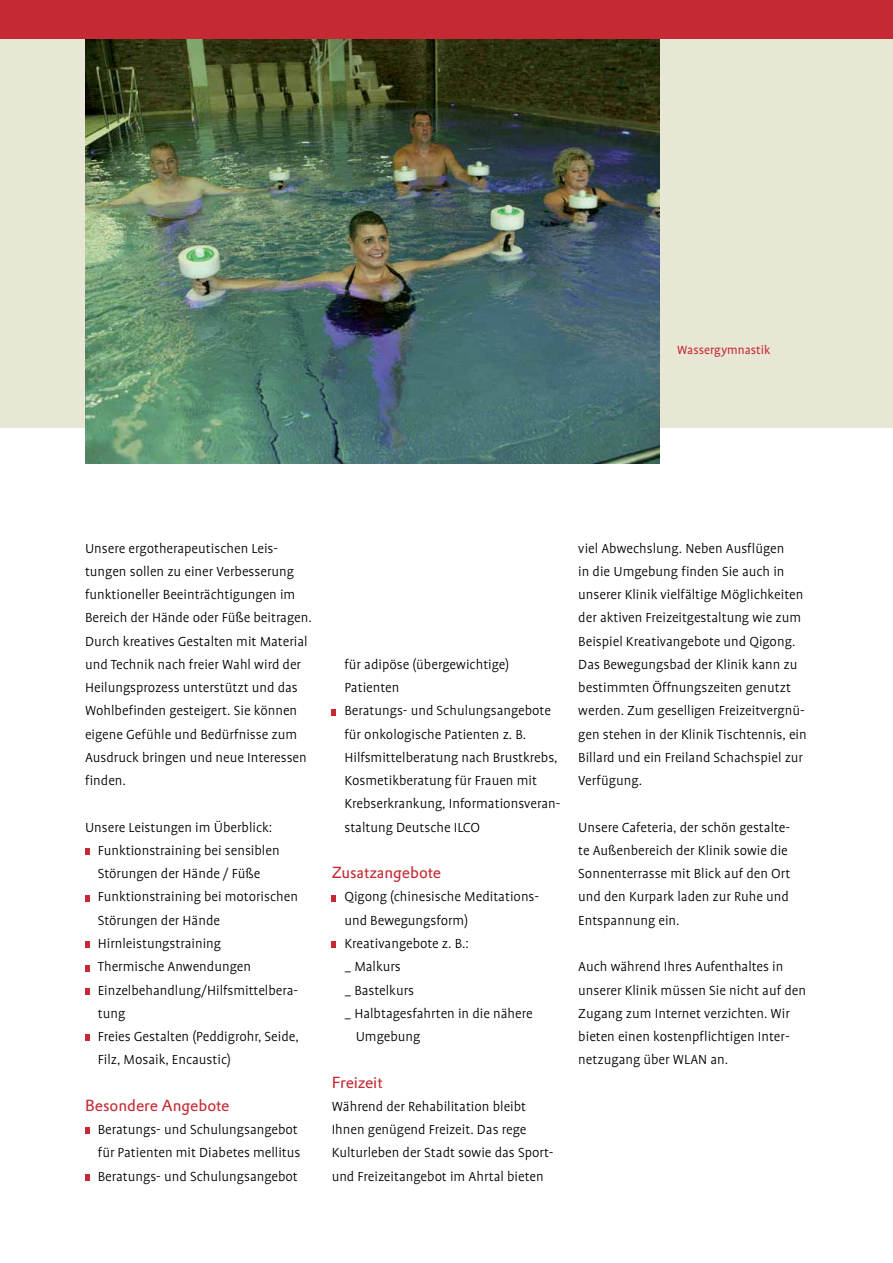
<style>
.page{position:relative;width:893px;height:1263px;background:#fff}
.page>*{position:absolute;margin:0;border:0;box-sizing:border-box;transform-origin:0 0}
.t1{font:15.75px "DTL Prokyon T";letter-spacing:-.005em;color:#c42934}
.t2{font:300 15px/23.2px "Profile";color:#000}
.t3{font:13.5px "Profile";color:#c42934}
</style>
<div class="page">
<div style="left:0;top:0;width:893px;height:427px;background:#e8e6d4"></div>
<img style="left:85px;top:38px;width:574px;height:425px">
<div style="left:0;top:0;width:893px;height:38px;background:#c42934"></div>
<svg style="left:85px;top:848px;width:5px;height:7px"></svg>
<svg style="left:85px;top:895px;width:5px;height:6px"></svg>
<svg style="left:85px;top:941px;width:5px;height:7px"></svg>
<svg style="left:85px;top:965px;width:5px;height:6px"></svg>
<svg style="left:85px;top:988px;width:5px;height:6px"></svg>
<svg style="left:85px;top:1034px;width:5px;height:7px"></svg>
<svg style="left:85px;top:1127px;width:5px;height:7px"></svg>
<svg style="left:85px;top:1174px;width:5px;height:6px"></svg>
<svg style="left:332px;top:709px;width:4px;height:6px"></svg>
<svg style="left:332px;top:895px;width:4px;height:6px"></svg>
<svg style="left:332px;top:941px;width:4px;height:7px"></svg>
<p class="t3" style="left:677px;top:343px;width:95px">Wassergymnastik</p>
<p class="t2" style="left:85px;top:537px;width:228px">Unsere ergotherapeutischen Leis&shy;tungen sollen zu einer Verbesserung funktioneller Beeinträchtigungen im Bereich der Hände oder Füße beitragen.<br>Durch kreatives Gestalten mit Material und Technik nach freier Wahl wird der Heilungsprozess unterstützt und das Wohlbefinden gesteigert. Sie können eigene Gefühle und Bedürfnisse zum Ausdruck bringen und neue Interessen finden.</p>
<p class="t2" style="left:98px;top:816px;width:203px;text-indent:-13px">Unsere Leistungen im Überblick:<br>Funktionstraining bei sensiblen<br>Störungen der Hände / Füße<br>Funktionstraining bei motorischen<br>Störungen der Hände<br>Hirnleistungstraining<br>Thermische Anwendungen<br>Einzelbehandlung/Hilfsmittelbera&shy;tung<br>Freies Gestalten (Peddigrohr, Seide,<br>Filz, Mosaik, Encaustic)</p>
<p class="t1" style="left:85px;top:1095px;width:146px">Besondere Angebote</p>
<p class="t2" style="left:98px;top:1118px;width:204px">Beratungs- und Schulungsangebot für Patienten mit Diabetes mellitus<br>Beratungs- und Schulungsangebot</p>
<p class="t2" style="left:344px;top:653px;width:217px">für adipöse (übergewichtige)<br>Patienten<br>Beratungs- und Schulungsangebote für onkologische Patienten z. B.<br>Hilfsmittelberatung nach Brustkrebs,<br>Kosmetikberatung für Frauen mit<br>Krebserkrankung, Informationsveran&shy;staltung Deutsche ILCO</p>
<p class="t1" style="left:332px;top:862px;width:111px">Zusatzangebote</p>
<p class="t2" style="left:344px;top:885px;width:196px">Qigong (chinesische Meditations-</p>
<p class="t2" style="left:344px;top:909px;width:125px">und Bewegungsform)</p>
<p class="t2" style="left:344px;top:932px;width:126px">Kreativangebote z. B.:</p>
<p class="t2" style="left:344px;top:955px;width:58px">_ Malkurs</p>
<p class="t2" style="left:344px;top:978px;width:71px">_ Bastelkurs</p>
<p class="t2" style="left:344px;top:1002px;width:190px">_ Halbtagesfahrten in die nähere</p>
<p class="t2" style="left:356px;top:1025px;width:66px">Umgebung</p>
<p class="t1" style="left:332px;top:1071px;width:52px">Freizeit</p>
<p class="t2" style="left:332px;top:1095px;width:223px">Während der Rehabilitation bleibt Ihnen genügend Freizeit. Das rege Kulturleben der Stadt sowie das Sport&shy;und Freizeitangebot im Ahrtal bieten</p>
<p class="t2" style="left:578px;top:537px;width:230px">viel Abwechslung. Neben Ausflügen<br>in die Umgebung finden Sie auch in unserer Klinik vielfältige Möglichkeiten der aktiven Freizeitgestaltung wie zum Beispiel Kreativangebote und Qigong.<br>Das Bewegungsbad der Klinik kann zu bestimmten Öffnungszeiten genutzt werden. Zum geselligen Freizeitvergnü&shy;gen stehen in der Klinik Tischtennis, ein Billard und ein Freiland Schachspiel zur Verfügung.</p>
<p class="t2" style="left:578px;top:816px;width:214px">Unsere Cafeteria, der schön gestalte&shy;te Außenbereich der Klinik sowie die<br>Sonnenterrasse mit Blick auf den Ort und den Kurpark laden zur Ruhe und<br>Entspannung ein.</p>
<p class="t2" style="left:578px;top:955px;width:229px">Auch während Ihres Aufenthaltes in unserer Klinik müssen Sie nicht auf den Zugang zum Internet verzichten. Wir bieten einen kostenpflichtigen Inter&shy;netzugang über WLAN an.</p>
</div>
